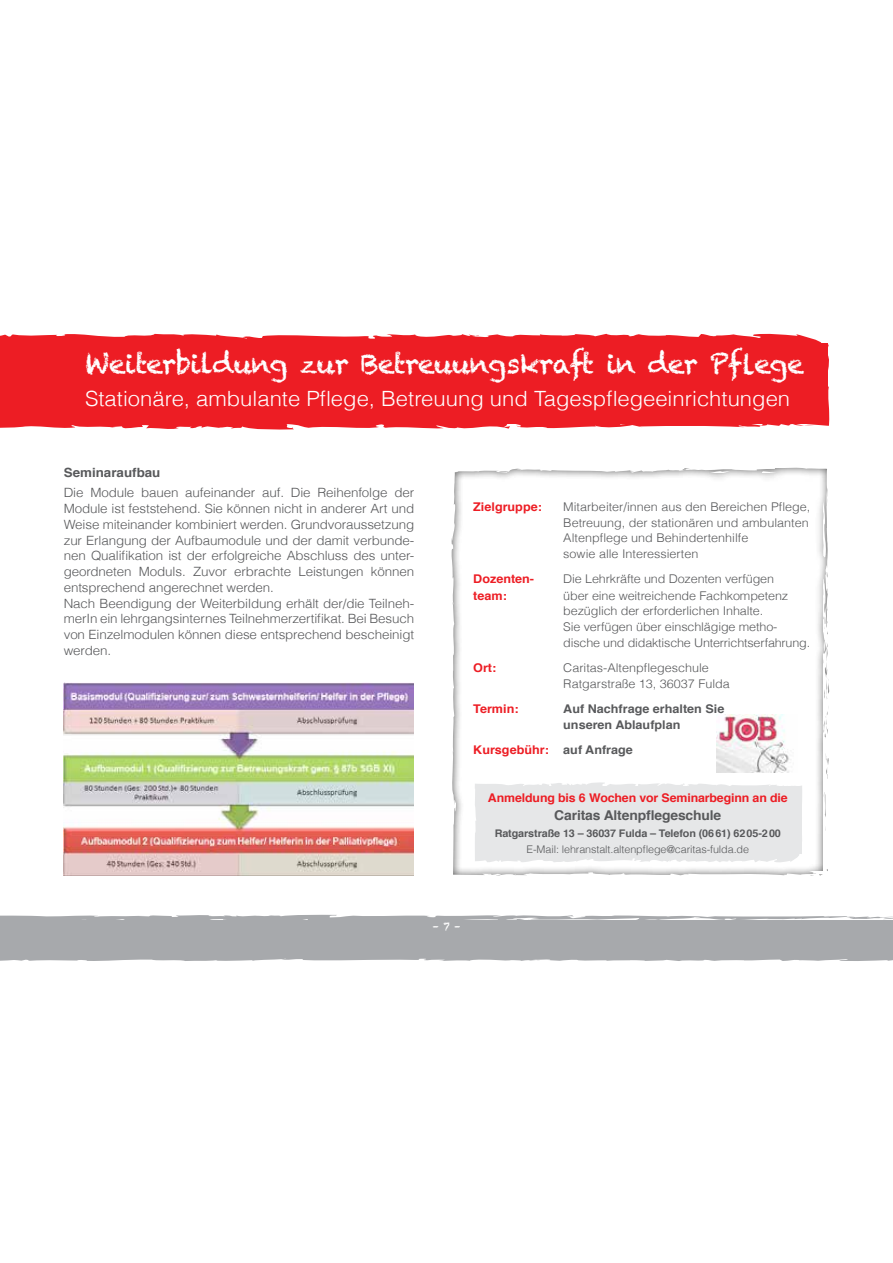
<style>
.page{position:relative;width:893px;height:1263px;background:#fff}
.page>*{position:absolute;margin:0;border:0;box-sizing:border-box;transform-origin:0 0}
.t1{font:27px "Chalkduster";letter-spacing:-.03em;color:#fff}
.t2{font:300 21px "Helvetica";color:#fff;scale:1.05 1}
.t3{font:700 13.5px "Helvetica";letter-spacing:-.01em;color:#58595b}
.t4{font:300 12.75px/15.8px "Helvetica";letter-spacing:-.01em;color:#58595b;scale:1.05 1}
.t5{font:700 12.75px "Helvetica";color:#58595b;scale:1.05 1}
.t6{font:300 12px/15.8px "Helvetica";color:#58595b;scale:1.05 1}
.t7{font:700 12px "Helvetica";color:#ed1d24;scale:1.05 1}
.t8{font:700 12px "Helvetica";color:#ed1d24}
.t9{font:700 12px/16.5px "Helvetica";color:#58595b;scale:1.05 1}
.t10{font:10.65px "Chalkduster";color:#fff}
.t11{font:700 10.5px "Helvetica";letter-spacing:-.01em;color:#58595b}
.t12{font:300 10.5px "Helvetica";letter-spacing:-.01em;color:#58595b}
.s1{color:#58595b}
</style>
<div class="page">
<svg style="left:0;top:914px;width:893px;height:47px;background:#adafb1"></svg>
<div style="left:450px;top:467px;width:379px;height:411px;background:#000;opacity:.75"></div>
<svg style="left:475px;top:781px;width:328px;height:88px;background:#e9eaea"></svg>
<svg style="left:829px;top:409px;width:1px;height:15px"></svg>
<div style="left:0;top:333px;width:829px;height:97px;background:#ed1d24"></div>
<svg style="left:455px;top:352px;width:15px;height:2px"></svg>
<svg style="left:114px;top:412px;width:6px;height:2px"></svg>
<svg style="left:350px;top:414px;width:17px;height:3px"></svg>
<img style="left:63px;top:682px;width:350px;height:194px">
<img style="left:717px;top:715px;width:81px;height:57px">
<h1 class="t1" style="left:85px;top:348px;width:721px">Weiterbildung zur Betreuungskraft in der Pflege</h1>
<h2 class="t2" style="left:85px;top:382px;width:673px">Stationäre, ambulante Pflege, Betreuung und Tagespflegeeinrichtungen</h2>
<p class="t5" style="left:64px;top:463px;width:94px">Seminaraufbau</p>
<p class="t4" style="left:64px;top:484px;width:335px">Die Module bauen aufeinander auf. Die Reihenfolge der Module ist feststehend. Sie können nicht in anderer Art und Weise miteinander kombiniert werden. Grundvoraussetzung zur Erlangung der Aufbaumodule und der damit verbunde&shy;nen Qualifikation ist der erfolgreiche Abschluss des unter&shy;geordneten Moduls. Zuvor erbrachte Leistungen können entsprechend angerechnet werden.<br>Nach Beendigung der Weiterbildung erhält der/die Teilneh&shy;merIn ein lehrgangsinternes Teilnehmerzertifikat. Bei Besuch von Einzelmodulen können diese entsprechend bescheinigt werden.</p>
<p class="t7" style="left:473px;top:497px;width:67px">Zielgruppe:</p>
<p class="t6" style="left:563px;top:498px;width:237px">Mitarbeiter/innen aus den Bereichen Pflege, Betreuung, der stationären und ambulanten Altenpflege und Behindertenhilfe<br>sowie alle Interessierten</p>
<p class="t7" style="left:473px;top:569px;width:59px">Dozenten-</p>
<p class="t6" style="left:563px;top:570px;width:202px">Die Lehrkräfte und Dozenten verfügen</p>
<p class="t7" style="left:473px;top:586px;width:34px">team:</p>
<p class="t6" style="left:563px;top:587px;width:237px">über eine weitreichende Fachkompetenz bezüglich der erforderlichen Inhalte.<br>Sie verfügen über einschlägige metho&shy;dische und didaktische Unterrichtserfahrung.</p>
<p class="t7" style="left:473px;top:658px;width:23px">Ort:</p>
<p class="t6" style="left:563px;top:659px;width:160px">Caritas-Altenpflegeschule<br>Ratgarstraße 13, 36037 Fulda</p>
<p class="t7" style="left:473px;top:699px;width:45px">Termin:</p>
<p class="t9" style="left:563px;top:700px;width:155px">Auf Nachfrage erhalten Sie unseren Ablaufplan</p>
<p class="t7" style="left:473px;top:740px;width:153px">Kursgebühr: <span class="s1">auf Anfrage</span></p>
<p class="t8" style="left:488px;top:788px;width:301px">Anmeldung bis 6 Wochen vor Seminarbeginn an die</p>
<p class="t3" style="left:554px;top:805px;width:169px">Caritas Altenpflegeschule</p>
<p class="t11" style="left:495px;top:825px;width:288px">Ratgarstraße 13 – 36037 Fulda – Telefon (0661) 6205-200</p>
<p class="t12" style="left:527px;top:841px;width:224px">E-Mail: lehranstalt.altenpflege@caritas-fulda.de</p>
<p class="t10" style="left:432px;top:920px;width:30px">– 7 –</p>
</div>
